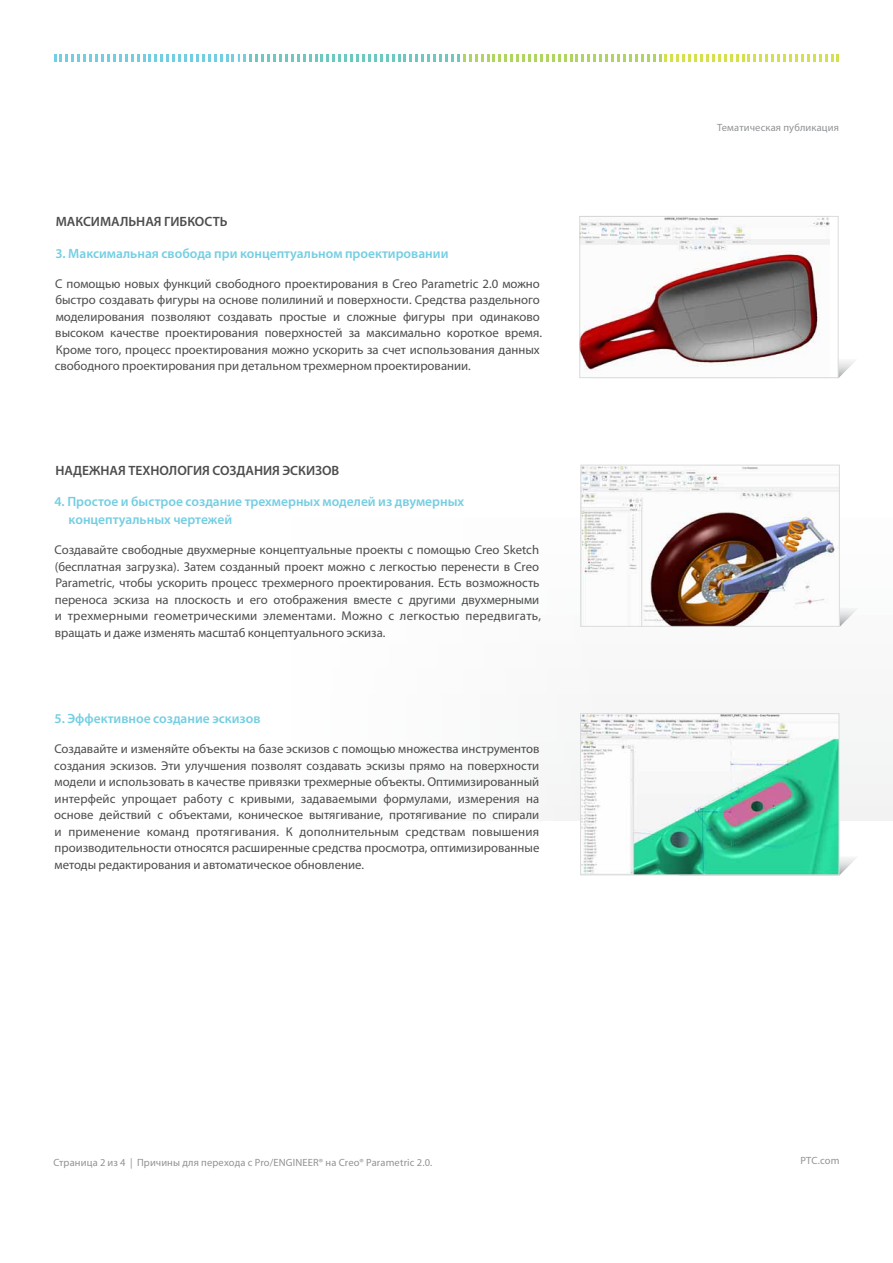
<style>
.page{position:relative;width:893px;height:1263px;background:#fff}
.page>*{position:absolute;margin:0;border:0;box-sizing:border-box;transform-origin:0 0}
.t1{font:600 13.5px/18px "Myriad Pro";color:#74cee2}
.t2{font:600 13.5px "Myriad Pro";color:#4d4d4f}
.t3{font:12.75px/16.5px "Myriad Pro";color:#4d4d4f}
.t4{font:10.5px "Myriad Pro";letter-spacing:.01em;color:#919396}
</style>
<div class="page">
<svg style="left:54px;top:54px;width:785px;height:8px"></svg>
<img style="left:839px;top:856px;width:17px;height:19px">
<img style="left:582px;top:715px;width:255px;height:158px">
<div style="left:580px;top:713px;width:259px;height:162px;border:1px solid #dadbdd"></div>
<img style="left:838px;top:359px;width:17px;height:19px">
<img style="left:581px;top:218px;width:249px;height:153px">
<div style="left:579px;top:216px;width:259px;height:162px;border:1px solid #dadbdd"></div>
<img style="left:840px;top:608px;width:18px;height:19px">
<img style="left:582px;top:467px;width:256px;height:158px">
<div style="left:580px;top:465px;width:260px;height:162px;border:1px solid #dadbdd"></div>
<p class="t2" style="left:56px;top:213px;width:173px">МАКСИМАЛЬНАЯ ГИБКОСТЬ</p>
<p class="t1" style="left:55px;top:244px;width:395px">3. Максимальная свобода при концептуальном проектировании</p>
<p class="t3" style="left:55px;top:275px;width:489px">С помощью новых функций свободного проектирования в Creo Parametric 2.0 можно быстро создавать фигуры на основе полилиний и поверхности. Средства раздельного моделирования позволяют создавать простые и сложные фигуры при одинаково высоком качестве проектирования поверхностей за максимально короткое время.<br>Кроме того, процесс проектирования можно ускорить за счет использования данных свободного проектирования при детальном трехмерном проектировании.</p>
<p class="t2" style="left:55px;top:462px;width:285px">НАДЕЖНАЯ ТЕХНОЛОГИЯ СОЗДАНИЯ ЭСКИЗОВ</p>
<p class="t1" style="left:69px;top:492px;width:397px;text-indent:-14px">4. Простое и быстрое создание трехмерных моделей из двумерных концептуальных чертежей</p>
<p class="t3" style="left:55px;top:541px;width:488px">Создавайте свободные двухмерные концептуальные проекты с помощью Creo Sketch (бесплатная загрузка). Затем созданный проект можно с легкостью перенести в Creo Parametric, чтобы ускорить процесс трехмерного проектирования. Есть возможность переноса эскиза на плоскость и его отображения вместе с другими двухмерными и трехмерными геометрическими элементами. Можно с легкостью передвигать, вращать и даже изменять масштаб концептуального эскиза.</p>
<p class="t1" style="left:55px;top:709px;width:207px">5. Эффективное создание эскизов</p>
<p class="t3" style="left:54px;top:741px;width:487px;text-align:justify">Создавайте и изменяйте объекты на базе эскизов с помощью множества инструментов создания эскизов. Эти улучшения позволят создавать эскизы прямо на поверхности модели и использовать в качестве привязки трехмерные объекты. Оптимизированный интерфейс упрощает работу с кривыми, задаваемыми формулами, измерения на основе действий с объектами, коническое вытягивание, протягивание по спирали и применение команд протягивания. К дополнительным средствам повышения производительности относятся расширенные средства просмотра, оптимизированные методы редактирования и автоматическое обновление.</p>
<p class="t4" style="left:717px;top:121px;width:123px">Тематическая публикация</p>
<p class="t4" style="left:53px;top:1155px;width:380px">Страница 2 из 4 | Причины для перехода с Pro/ENGINEER® на Creo® Parametric 2.0.</p>
<p class="t4" style="left:800px;top:1154px;width:41px">PTC.com</p>
</div>
